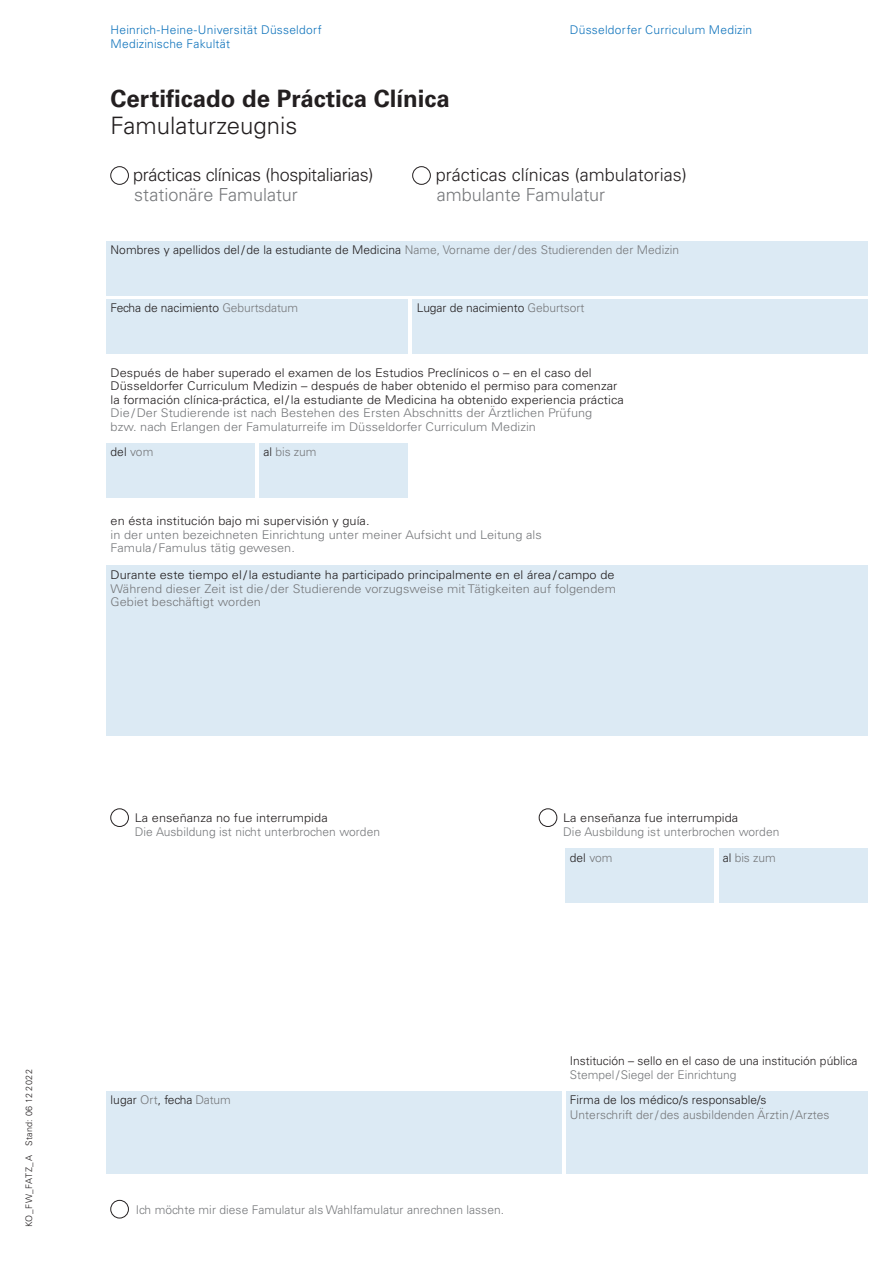
<style>
.page{position:relative;width:893px;height:1263px;background:#fff}
.page>*{position:absolute;margin:0;border:0;box-sizing:border-box;transform-origin:0 0}
.t1{font:700 24px "Univers LT Std";color:#231f20}
.t2{font:300 24px "Univers LT Std";color:#231f20}
.t3{font:300 18px "Univers LT Std";letter-spacing:-.01em;color:#231f20}
.t4{font:300 18px "Univers LT Std";color:#76787b}
.t5{font:300 12px/13.5px "Univers LT Std";letter-spacing:.005em;color:#231f20;scale:1.06 1}
.t6{font:300 12px/13.5px "Univers LT Std";letter-spacing:.005em;color:#76787b;scale:1.06 1}
.t7{font:300 12px "Univers LT Std";letter-spacing:.005em;color:#231f20}
.t8{font:300 12px "Univers LT Std";letter-spacing:.005em;color:#76787b}
.t9{font:300 12px/13.5px "Univers LT Std";letter-spacing:.02em;color:#1074bc}
.t10{font:300 9px "Univers LT Std";letter-spacing:.035em;color:#231f20}
.s1{color:#76787b}
.s2{color:#231f20}
</style>
<div class="page">
<div style="left:106px;top:241px;width:761px;height:54px;background:#dceaf4"></div>
<div style="left:106px;top:443px;width:149px;height:54px;background:#dceaf4"></div>
<div style="left:566px;top:848px;width:148px;height:54px;background:#dceaf4"></div>
<div style="left:106px;top:299px;width:302px;height:54px;background:#dceaf4"></div>
<div style="left:259px;top:443px;width:149px;height:54px;background:#dceaf4"></div>
<div style="left:719px;top:848px;width:148px;height:54px;background:#dceaf4"></div>
<div style="left:412px;top:299px;width:455px;height:54px;background:#dceaf4"></div>
<div style="left:106px;top:1091px;width:455px;height:83px;background:#dceaf4"></div>
<div style="left:566px;top:1091px;width:301px;height:83px;background:#dceaf4"></div>
<div style="left:111px;top:809px;width:18px;height:18px;border:1px solid #231f20;border-radius:50%"></div>
<div style="left:539px;top:809px;width:18px;height:18px;border:1px solid #231f20;border-radius:50%"></div>
<div style="left:106px;top:565px;width:761px;height:170px;background:#dceaf4"></div>
<div style="left:111px;top:1200px;width:18px;height:18px;border:1px solid #231f20;border-radius:50%"></div>
<div style="left:111px;top:166px;width:18px;height:19px;border:1px solid #231f20;border-radius:50%"></div>
<div style="left:412px;top:166px;width:19px;height:19px;border:1px solid #231f20;border-radius:50%"></div>
<p class="t9" style="left:111px;top:23px;width:213px">Heinrich-Heine-Universität Düsseldorf<br>Medizinische Fakultät</p>
<p class="t9" style="left:570px;top:23px;width:184px">Düsseldorfer Curriculum Medizin</p>
<h1 class="t1" style="left:111px;top:84px;width:341px">Certificado de Práctica Clínica</h1>
<h1 class="t2" style="left:111px;top:111px;width:188px">Famulaturzeugnis</h1>
<h2 class="t3" style="left:133px;top:164px;width:242px">prácticas clínicas (hospitaliarias)</h2>
<h2 class="t4" style="left:134px;top:184px;width:165px">stationäre Famulatur</h2>
<h2 class="t3" style="left:436px;top:164px;width:253px">prácticas clínicas (ambulatorias)</h2>
<h2 class="t4" style="left:437px;top:184px;width:170px">ambulante Famulatur</h2>
<p class="t7" style="left:111px;top:242px;width:570px">Nombres y apellidos del/de la estudiante de Medicina <span class="s1">Name, Vorname der/des Studierenden der Medizin</span></p>
<p class="t7" style="left:111px;top:301px;width:189px">Fecha de nacimiento <span class="s1">Geburtsdatum</span></p>
<p class="t7" style="left:417px;top:301px;width:169px">Lugar de nacimiento <span class="s1">Geburtsort</span></p>
<p class="t5" style="left:111px;top:366px;width:486px">Después de haber superado el examen de los Estudios Preclínicos o – en el caso del<br>Düsseldorfer Curriculum Medizin – después de haber obtenido el permiso para comenzar la formación clínica-práctica, el/la estudiante de Medicina ha obtenido experiencia práctica</p>
<p class="t6" style="left:111px;top:406px;width:456px">Die/Der Studierende ist nach Bestehen des Ersten Abschnitts der Ärztlichen Prüfung bzw. nach Erlangen der Famulaturreife im Düsseldorfer Curriculum Medizin</p>
<p class="t7" style="left:111px;top:445px;width:44px">del <span class="s1">vom</span></p>
<p class="t8" style="left:264px;top:445px;width:54px"><span class="s2">al</span> bis zum</p>
<p class="t5" style="left:111px;top:514px;width:246px">en ésta institución bajo mi supervisión y guía.</p>
<p class="t6" style="left:111px;top:528px;width:408px">in der unten bezeichneten Einrichtung unter meiner Aufsicht und Leitung als<br>Famula /Famulus tätig gewesen.</p>
<p class="t5" style="left:111px;top:568px;width:477px">Durante este tiempo el/la estudiante ha participado principalmente en el área / campo de</p>
<p class="t6" style="left:111px;top:582px;width:478px">Während dieser Zeit ist die/der Studierende vorzugsweise mit Tätigkeiten auf folgendem<br>Gebiet beschäftigt worden</p>
<p class="t10" style="left:23px;top:1227px;width:159px;rotate:-90deg">KO_FW_FATZ_A Stand: 06 12 2022</p>
<p class="t5" style="left:135px;top:811px;width:184px">La enseñanza no fue interrumpida</p>
<p class="t8" style="left:135px;top:824px;width:247px">Die Ausbildung ist nicht unterbrochen worden</p>
<p class="t5" style="left:563px;top:811px;width:167px">La enseñanza fue interrumpida</p>
<p class="t8" style="left:563px;top:824px;width:218px">Die Ausbildung ist unterbrochen worden</p>
<p class="t7" style="left:570px;top:850px;width:44px">del <span class="s1">vom</span></p>
<p class="t8" style="left:723px;top:850px;width:54px"><span class="s2">al</span> bis zum</p>
<p class="t7" style="left:570px;top:1054px;width:289px">Institución – sello en el caso de una institución pública</p>
<p class="t8" style="left:570px;top:1067px;width:168px">Stempel/Siegel der Einrichtung</p>
<p class="t7" style="left:111px;top:1093px;width:122px">lugar <span class="s1">Ort</span>, fecha <span class="s1">Datum</span></p>
<p class="t7" style="left:570px;top:1093px;width:198px">Firma de los médico/s responsable/s</p>
<p class="t8" style="left:570px;top:1107px;width:261px">Unterschrift der/des ausbildenden Ärztin/Arztes</p>
<p class="t8" style="left:136px;top:1202px;width:370px">Ich möchte mir diese Famulatur als Wahlfamulatur anrechnen lassen.</p>
</div>
